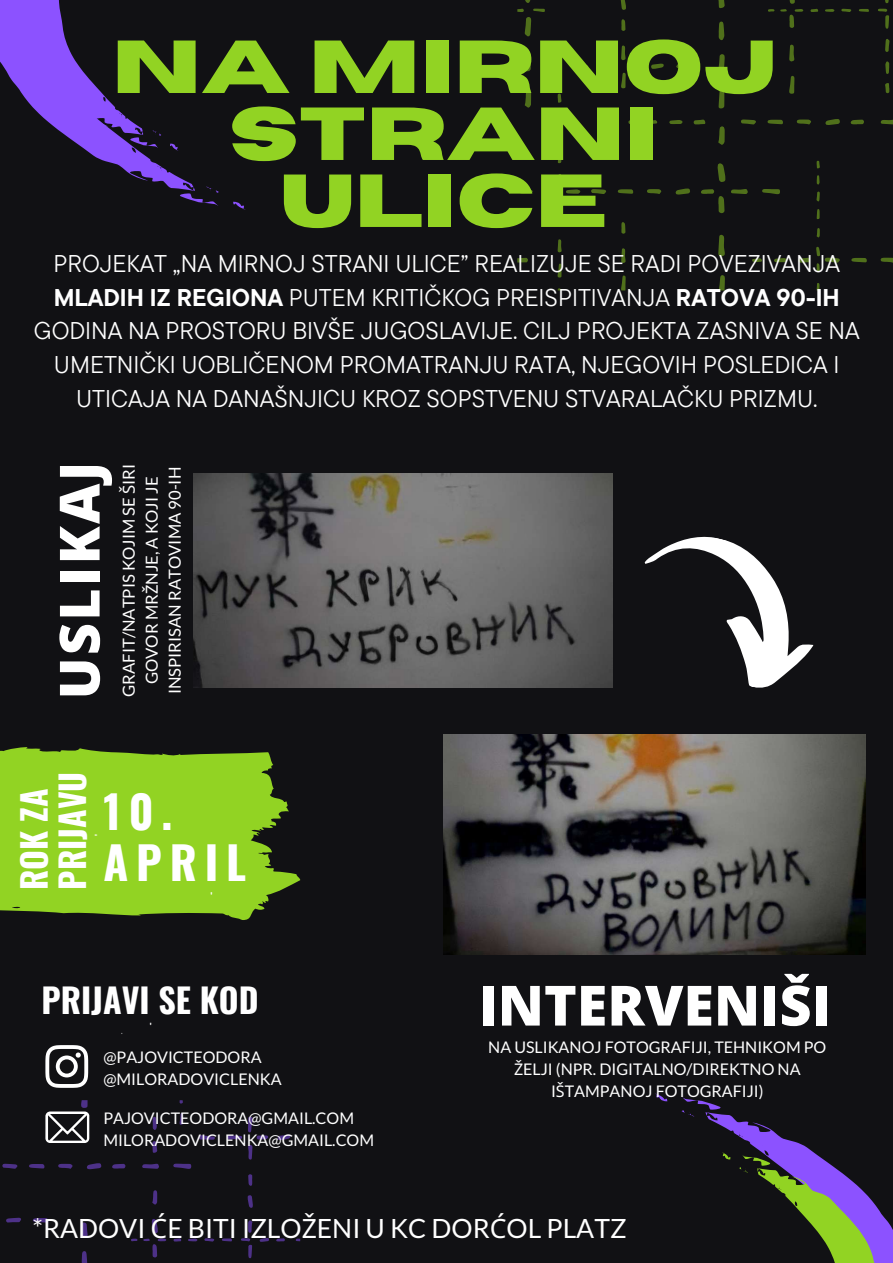
<style>
.page{position:relative;width:893px;height:1263px;background:#111114}
.page>*{position:absolute;margin:0;border:0;box-sizing:border-box;transform-origin:0 0}
.t1{font:700 74.85px/67px "Horizon";color:#92d323;text-align:center}
.t2{font:800 55.5px "Open Sans";color:#fff}
.t3{font:800 55.5px "Open Sans";letter-spacing:.04em;color:#fff}
.t4{font:700 45.15px/51.4px "Oswald";letter-spacing:.175em;color:#fff}
.t5{font:700 33.9px/38.2px "Oswald";color:#fff}
.t6{font:26.55px "Lato";color:#fff}
.t7{font:24.15px/33.8px "TT Commons Pro";color:#fff;text-align:center}
.t8{font:16.65px/23.1px "Lato";color:#fff;text-align:center}
.t9{font:16.05px/22px "Lato";color:#fff}
.t10{font:900 9.3px "Lato Latin";color:#fff}
.t11{font:900 8.55px "Lato Latin";color:#fff}
.t12{font:900 4.2px "Lato Latin";color:#fff}
.s1{font-weight:700}
.s2{font-family:"Noto Sans"}
</style>
<div class="page">
<svg style="left:859px;top:9px;width:10px;height:3px"></svg>
<svg style="left:841px;top:9px;width:10px;height:3px"></svg>
<svg style="left:825px;top:9px;width:9px;height:3px"></svg>
<svg style="left:810px;top:9px;width:8px;height:3px"></svg>
<svg style="left:768px;top:9px;width:6px;height:3px"></svg>
<svg style="left:762px;top:189px;width:18px;height:5px"></svg>
<svg style="left:675px;top:188px;width:15px;height:7px"></svg>
<svg style="left:731px;top:189px;width:17px;height:5px"></svg>
<svg style="left:618px;top:189px;width:15px;height:5px"></svg>
<svg style="left:591px;top:189px;width:15px;height:5px"></svg>
<svg style="left:647px;top:189px;width:14px;height:5px"></svg>
<svg style="left:519px;top:189px;width:14px;height:5px"></svg>
<svg style="left:789px;top:76px;width:5px;height:18px"></svg>
<svg style="left:789px;top:45px;width:5px;height:17px"></svg>
<svg style="left:780px;top:0;width:23px;height:28px"></svg>
<svg style="left:621px;top:0;width:5px;height:10px"></svg>
<svg style="left:621px;top:19px;width:4px;height:12px"></svg>
<svg style="left:621px;top:275px;width:4px;height:15px"></svg>
<svg style="left:621px;top:248px;width:4px;height:15px"></svg>
<svg style="left:621px;top:222px;width:4px;height:12px"></svg>
<svg style="left:825px;top:119px;width:15px;height:6px"></svg>
<svg style="left:880px;top:119px;width:13px;height:5px"></svg>
<svg style="left:767px;top:120px;width:16px;height:4px"></svg>
<svg style="left:741px;top:119px;width:15px;height:5px"></svg>
<svg style="left:797px;top:119px;width:14px;height:5px"></svg>
<svg style="left:850px;top:120px;width:14px;height:4px"></svg>
<svg style="left:693px;top:120px;width:12px;height:4px"></svg>
<svg style="left:669px;top:120px;width:13px;height:4px"></svg>
<svg style="left:628px;top:120px;width:10px;height:4px"></svg>
<svg style="left:647px;top:120px;width:10px;height:4px"></svg>
<svg style="left:851px;top:258px;width:16px;height:4px"></svg>
<svg style="left:880px;top:258px;width:13px;height:5px"></svg>
<svg style="left:517px;top:258px;width:11px;height:5px"></svg>
<svg style="left:798px;top:258px;width:12px;height:5px"></svg>
<svg style="left:774px;top:258px;width:13px;height:4px"></svg>
<svg style="left:752px;top:258px;width:10px;height:4px"></svg>
<svg style="left:557px;top:264px;width:4px;height:14px"></svg>
<svg style="left:557px;top:239px;width:4px;height:14px"></svg>
<svg style="left:558px;top:151px;width:3px;height:12px"></svg>
<svg style="left:557px;top:130px;width:4px;height:12px"></svg>
<svg style="left:544px;top:174px;width:36px;height:34px"></svg>
<svg style="left:558px;top:216px;width:3px;height:10px"></svg>
<svg style="left:558px;top:111px;width:3px;height:11px"></svg>
<svg style="left:558px;top:94px;width:3px;height:9px"></svg>
<svg style="left:878px;top:9px;width:11px;height:20px"></svg>
<svg style="left:885px;top:39px;width:4px;height:13px"></svg>
<svg style="left:885px;top:0;width:4px;height:3px"></svg>
<svg style="left:885px;top:61px;width:4px;height:13px"></svg>
<svg style="left:885px;top:83px;width:4px;height:10px"></svg>
<svg style="left:572px;top:64px;width:16px;height:5px"></svg>
<svg style="left:651px;top:64px;width:13px;height:5px"></svg>
<svg style="left:601px;top:64px;width:14px;height:4px"></svg>
<svg style="left:676px;top:64px;width:12px;height:4px"></svg>
<svg style="left:621px;top:45px;width:21px;height:43px"></svg>
<svg style="left:816px;top:283px;width:3px;height:7px"></svg>
<svg style="left:816px;top:209px;width:3px;height:10px"></svg>
<svg style="left:816px;top:191px;width:4px;height:11px"></svg>
<svg style="left:816px;top:228px;width:4px;height:9px"></svg>
<svg style="left:816px;top:247px;width:24px;height:25px"></svg>
<svg style="left:816px;top:175px;width:3px;height:10px"></svg>
<svg style="left:816px;top:161px;width:4px;height:7px"></svg>
<svg style="left:719px;top:275px;width:6px;height:15px"></svg>
<svg style="left:717px;top:163px;width:8px;height:19px"></svg>
<svg style="left:718px;top:235px;width:7px;height:22px"></svg>
<svg style="left:718px;top:88px;width:6px;height:20px"></svg>
<svg style="left:718px;top:54px;width:6px;height:20px"></svg>
<svg style="left:718px;top:126px;width:6px;height:19px"></svg>
<svg style="left:701px;top:189px;width:23px;height:24px"></svg>
<svg style="left:718px;top:22px;width:6px;height:18px"></svg>
<svg style="left:718px;top:0;width:6px;height:8px"></svg>
<svg style="left:525px;top:51px;width:6px;height:20px"></svg>
<svg style="left:517px;top:9px;width:28px;height:28px"></svg>
<svg style="left:525px;top:89px;width:6px;height:19px"></svg>
<svg style="left:525px;top:0;width:6px;height:3px"></svg>
<svg style="left:0;top:747px;width:300px;height:173px;fill:#92d323"></svg>
<svg style="left:233px;top:202px;width:13px;height:8px"></svg>
<svg style="left:0;top:0;width:219px;height:206px"></svg>
<svg style="left:656px;top:1094px;width:11px;height:7px"></svg>
<svg style="left:681px;top:1097px;width:212px;height:166px"></svg>
<img style="left:444px;top:735px;width:421px;height:219px">
<img style="left:194px;top:473px;width:418px;height:215px">
<svg style="left:644px;top:536px;width:170px;height:152px"></svg>
<svg style="left:259px;top:1238px;width:10px;height:4px"></svg>
<svg style="left:296px;top:1238px;width:4px;height:3px"></svg>
<svg style="left:222px;top:1238px;width:10px;height:3px"></svg>
<svg style="left:204px;top:1238px;width:10px;height:3px"></svg>
<svg style="left:276px;top:1238px;width:9px;height:3px"></svg>
<svg style="left:188px;top:1238px;width:9px;height:3px"></svg>
<svg style="left:173px;top:1238px;width:8px;height:3px"></svg>
<svg style="left:131px;top:1238px;width:6px;height:3px"></svg>
<svg style="left:152px;top:1190px;width:5px;height:15px"></svg>
<svg style="left:143px;top:1219px;width:23px;height:38px"></svg>
<svg style="left:152px;top:1141px;width:5px;height:12px"></svg>
<svg style="left:153px;top:1117px;width:4px;height:13px"></svg>
<svg style="left:173px;top:1164px;width:18px;height:5px"></svg>
<svg style="left:87px;top:1163px;width:15px;height:6px"></svg>
<svg style="left:142px;top:1164px;width:17px;height:5px"></svg>
<svg style="left:29px;top:1164px;width:15px;height:4px"></svg>
<svg style="left:2px;top:1164px;width:16px;height:5px"></svg>
<svg style="left:58px;top:1164px;width:15px;height:5px"></svg>
<svg style="left:112px;top:1164px;width:14px;height:4px"></svg>
<svg style="left:248px;top:1195px;width:5px;height:13px"></svg>
<svg style="left:248px;top:1145px;width:4px;height:14px"></svg>
<svg style="left:241px;top:1220px;width:11px;height:38px"></svg>
<svg style="left:248px;top:1174px;width:4px;height:12px"></svg>
<svg style="left:33px;top:1218px;width:15px;height:4px"></svg>
<svg style="left:6px;top:1218px;width:15px;height:4px"></svg>
<svg style="left:82px;top:1251px;width:5px;height:12px"></svg>
<svg style="left:81px;top:1222px;width:7px;height:15px"></svg>
<svg style="left:179px;top:1113px;width:4px;height:12px"></svg>
<svg style="left:179px;top:1100px;width:4px;height:4px"></svg>
<svg style="left:199px;top:1135px;width:16px;height:5px"></svg>
<svg style="left:277px;top:1135px;width:13px;height:5px"></svg>
<svg style="left:227px;top:1135px;width:15px;height:4px"></svg>
<svg style="left:248px;top:1116px;width:20px;height:23px"></svg>
<svg style="left:45px;top:1045px;width:43px;height:43px"></svg>
<svg style="left:45px;top:1100px;width:44px;height:43px"></svg>
<h1 class="t1" style="left:112px;top:36px;width:665px">NA MIRNOJ<br>STRANI<br>ULICE</h1>
<p class="t7" style="left:34px;top:246px;width:827px">PROJEKAT „NA MIRNOJ STRANI ULICE” REALIZUJE SE RADI POVEZIVANJA <span class="s1">MLADIH IZ REGIONA</span> PUTEM KRITIČKOG PREISPITIVANJA <span class="s1">RATOVA 90-IH </span>GODINA NA PROSTORU BIVŠE JUGOSLAVIJE. CILJ PROJEKTA ZASNIVA SE NA UMETNIČKI UOBLIČENOM PROMATRANJU RATA, NJEGOVIH POSLEDICA I UTICAJA NA DANAŠNJICU KROZ SOPSTVENU STVARALAČKU PRIZMU.</p>
<p class="t8" style="left:117px;top:697px;width:234px;rotate:-90deg">GRAFIT/NATPIS KOJIM SE <span class="s2">Š</span>IRI<br>GOVOR MR<span class="s2">Ž</span>NJE, A KOJI JE<br>INSPIRISAN RATOVIMA 90-IH</p>
<h2 class="t3" style="left:40px;top:699px;width:244px;rotate:-90deg">USLIKAJ</h2>
<h3 class="t5" style="left:13px;top:890px;width:120px;rotate:-90deg">ROK ZA<br>PRIJAVU</h3>
<h3 class="t4" style="left:103px;top:784px;width:144px">10.<br>APRIL</h3>
<p class="t10" style="left:210px;top:891px;width:4px">'</p>
<p class="t11" style="left:94px;top:835px;width:3px;rotate:-90deg">'</p>
<h3 class="t5" style="left:41px;top:979px;width:219px">PRIJAVI SE KOD</h3>
<p class="t11" style="left:150px;top:1022px;width:3px">'</p>
<p class="t12" style="left:122px;top:1033px;width:2px">'</p>
<p class="t9" style="left:103px;top:1045px;width:180px">@PAJOVICTEODORA @MILORADOVICLENKA</p>
<p class="t9" style="left:103px;top:1106px;width:272px">PAJOVICTEODORA@GMAIL.COM<br>MILORADOVICLENKA@GMAIL.COM</p>
<h2 class="t2" style="left:478px;top:966px;width:354px">INTERVENIŠI</h2>
<p class="t9" style="left:488px;top:1035px;width:340px;text-align:center">NA USLIKANOJ FOTOGRAFIJI, TEHNIKOM PO<br><span class="s2">Ž</span>ELJI (NPR. DIGITALNO/DIREKTNO NA<br>I<span class="s2">Š</span>TAMPANOJ FOTOGRAFIJI)</p>
<p class="t6" style="left:32px;top:1211px;width:595px">*RADOVI <span class="s2">Ć</span>E BITI IZLO<span class="s2">Ž</span>ENI U KC DOR<span class="s2">Ć</span>OL PLATZ</p>
</div>
